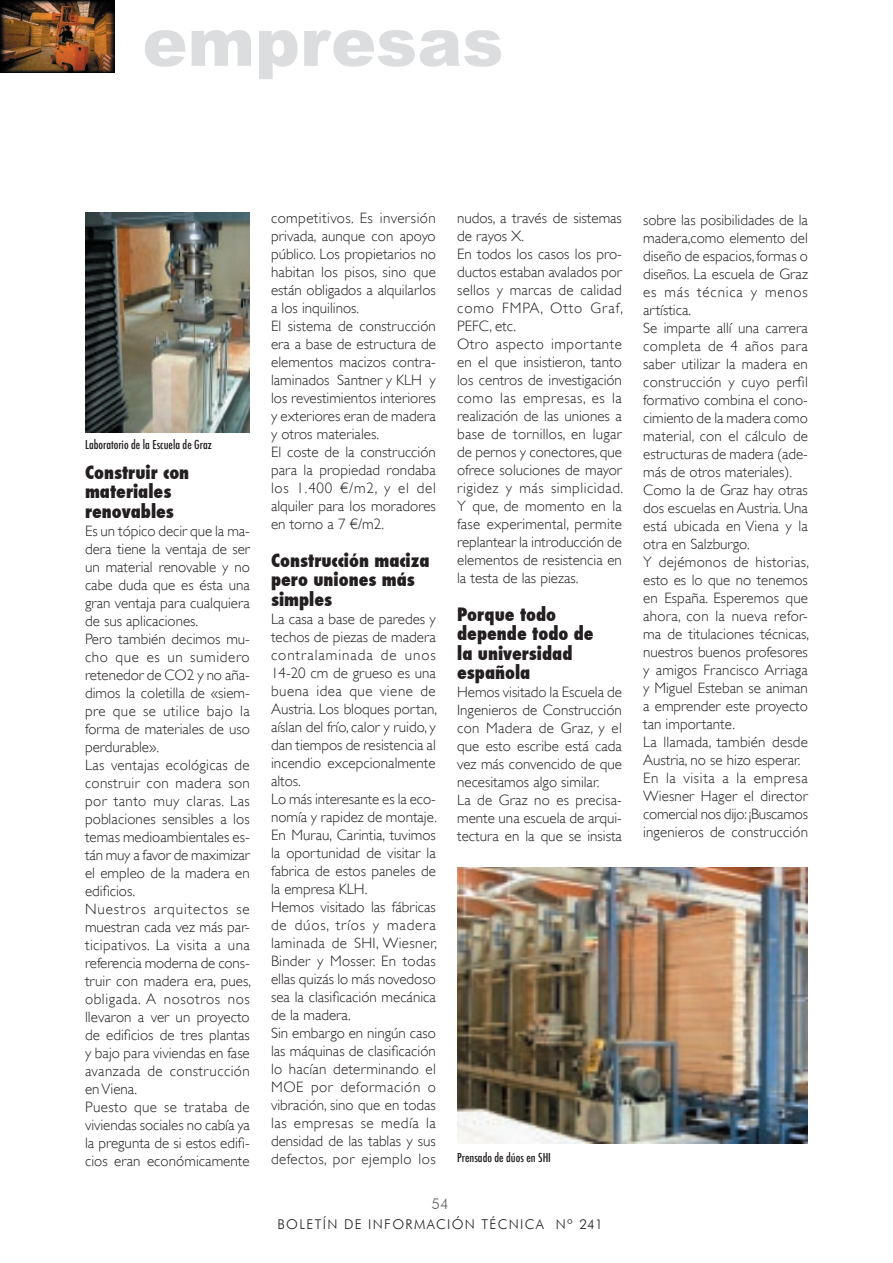
<style>
.page{position:relative;width:893px;height:1263px;background:#fff}
.page>*{position:absolute;margin:0;border:0;box-sizing:border-box;transform-origin:0 0}
.t1{font:900 67.5px "Arial";color:#dcdddf}
.SubtÌtulo_2{font:800 condensed 18px/19.5px "Futura";color:#231f20}
.C__de_texto{font:300 15px/18px "Gill Sans";color:#231f20;text-align:justify}
.t2{font:300 15px "Futura BT";color:#636366}
.t3{font:300 13.5px "Futura BT";letter-spacing:.1em;color:#231f20}
.Pie{font:500 condensed 12px "Futura";color:#231f20}
</style>
<div class="page">
<img style="left:0;top:0;width:115px;height:72px">
<img style="left:85px;top:213px;width:165px;height:219px">
<img style="left:457px;top:867px;width:351px;height:277px">
<h1 class="t1" style="left:142px;top:4px;width:363px">empresas</h1>
<p class="Pie" style="left:85px;top:437px;width:128px">Laboratorio de la Escuela de Graz</p>
<p class="SubtÌtulo_2" style="left:85px;top:462px;width:106px">Construir con materiales renovables</p>
<p class="C__de_texto" style="left:85px;top:522px;width:166px">Es un tópico decir que la ma&shy;dera tiene la ventaja de ser un material renovable y no cabe duda que es ésta una gran ventaja para cualquiera de sus aplicaciones.</p>
<p class="C__de_texto" style="left:85px;top:630px;width:166px">Pero también decimos mu&shy;cho que es un sumidero retenedor de CO2 y no aña&shy;dimos la coletilla de «siem&shy;pre que se utilice bajo la forma de materiales de uso perdurable».</p>
<p class="C__de_texto" style="left:85px;top:756px;width:166px">Las ventajas ecológicas de construir con madera son por tanto muy claras. Las poblaciones sensibles a los temas medioambientales es&shy;tán muy a favor de maximizar el empleo de la madera en edificios.</p>
<p class="C__de_texto" style="left:85px;top:900px;width:167px">Nuestros arquitectos se muestran cada vez más par&shy;ticipativos. La visita a una referencia moderna de cons&shy;truir con madera era, pues, obligada. A nosotros nos llevaron a ver un proyecto de edificios de tres plantas y bajo para viviendas en fase avanzada de construcción en Viena.</p>
<p class="C__de_texto" style="left:85px;top:1098px;width:166px">Puesto que se trataba de viviendas sociales no cabía ya la pregunta de si estos edifi&shy;cios eran económicamente</p>
<p class="C__de_texto" style="left:271px;top:209px;width:166px">competitivos. Es inversión privada, aunque con apoyo público. Los propietarios no habitan los pisos, sino que están obligados a alquilarlos a los inquilinos.</p>
<p class="C__de_texto" style="left:271px;top:317px;width:166px">El sistema de construcción era a base de estructura de elementos macizos contra&shy;laminados Santner y KLH y los revestimientos interiores y exteriores eran de madera y otros materiales.</p>
<p class="C__de_texto" style="left:271px;top:443px;width:166px">El coste de la construcción para la propiedad rondaba los 1.400 €/m2, y el del alquiler para los moradores en torno a 7 €/m2.</p>
<p class="SubtÌtulo_2" style="left:271px;top:550px;width:160px">Construcción maciza pero uniones más simples</p>
<p class="C__de_texto" style="left:271px;top:609px;width:167px">La casa a base de paredes y techos de piezas de madera contralaminada de unos 14-20 cm de grueso es una buena idea que viene de Austria. Los bloques portan, aíslan del frío, calor y ruido, y dan tiempos de resistencia al incendio excepcionalmente altos.</p>
<p class="C__de_texto" style="left:271px;top:789px;width:167px">Lo más interesante es la eco&shy;nomía y rapidez de montaje.<br>En Murau, Carintia, tuvimos la oportunidad de visitar la fabrica de estos paneles de la empresa KLH.</p>
<p class="C__de_texto" style="left:271px;top:897px;width:167px">Hemos visitado las fábricas de dúos, tríos y madera laminada de SHI, Wiesner, Binder y Mosser. En todas ellas quizás lo más novedoso sea la clasificación mecánica de la madera.</p>
<p class="C__de_texto" style="left:271px;top:1023px;width:166px">Sin embargo en ningún caso las máquinas de clasificación lo hacían determinando el MOE por deformación o vibración, sino que en todas las empresas se medía la densidad de las tablas y sus defectos, por ejemplo los</p>
<p class="C__de_texto" style="left:457px;top:209px;width:166px">nudos, a través de sistemas de rayos X.</p>
<p class="C__de_texto" style="left:457px;top:245px;width:167px">En todos los casos los pro&shy;ductos estaban avalados por sellos y marcas de calidad como FMPA, Otto Graf, PEFC, etc.</p>
<p class="C__de_texto" style="left:457px;top:335px;width:168px">Otro aspecto importante en el que insistieron, tanto los centros de investigación como las empresas, es la realización de las uniones a base de tornillos, en lugar de pernos y conectores, que ofrece soluciones de mayor rigidez y más simplicidad.<br>Y que, de momento en la fase experimental, permite replantear la introducción de elementos de resistencia en la testa de las piezas.</p>
<p class="SubtÌtulo_2" style="left:457px;top:604px;width:138px">Porque todo depende todo de la universidad española</p>
<p class="C__de_texto" style="left:457px;top:683px;width:166px">Hemos visitado la Escuela de Ingenieros de Construcción con Madera de Graz, y el que esto escribe está cada vez más convencido de que necesitamos algo similar.</p>
<p class="C__de_texto" style="left:457px;top:791px;width:166px">La de Graz no es precisa&shy;mente una escuela de arqui&shy;tectura en la que se insista</p>
<p class="Pie" style="left:457px;top:1149px;width:95px">Prensado de dúos en SHI</p>
<p class="t2" style="left:431px;top:1195px;width:19px">54</p>
<p class="t3" style="left:277px;top:1216px;width:327px">BOLETÍN DE INFORMACIÓN TÉCNICA Nº 241</p>
<p class="C__de_texto" style="left:643px;top:210px;width:166px">sobre las posibilidades de la madera,como elemento del diseño de espacios, formas o diseños. La escuela de Graz es más técnica y menos artística.</p>
<p class="C__de_texto" style="left:643px;top:318px;width:166px">Se imparte allí una carrera completa de 4 años para saber utilizar la madera en construcción y cuyo perfil formativo combina el cono&shy;cimiento de la madera como material, con el cálculo de estructuras de madera (ade&shy;más de otros materiales).</p>
<p class="C__de_texto" style="left:643px;top:480px;width:166px">Como la de Graz hay otras dos escuelas en Austria. Una está ubicada en Viena y la otra en Salzburgo.</p>
<p class="C__de_texto" style="left:643px;top:552px;width:167px">Y dejémonos de historias, esto es lo que no tenemos en España. Esperemos que ahora, con la nueva refor&shy;ma de titulaciones técnicas, nuestros buenos profesores y amigos Francisco Arriaga y Miguel Esteban se animan a emprender este proyecto tan importante.</p>
<p class="C__de_texto" style="left:643px;top:732px;width:166px">La llamada, también desde<br>Austria, no se hizo esperar.</p>
<p class="C__de_texto" style="left:643px;top:768px;width:166px">En la visita a la empresa Wiesner Hager el director comercial nos dijo: ¡Buscamos ingenieros de construcción</p>
</div>
